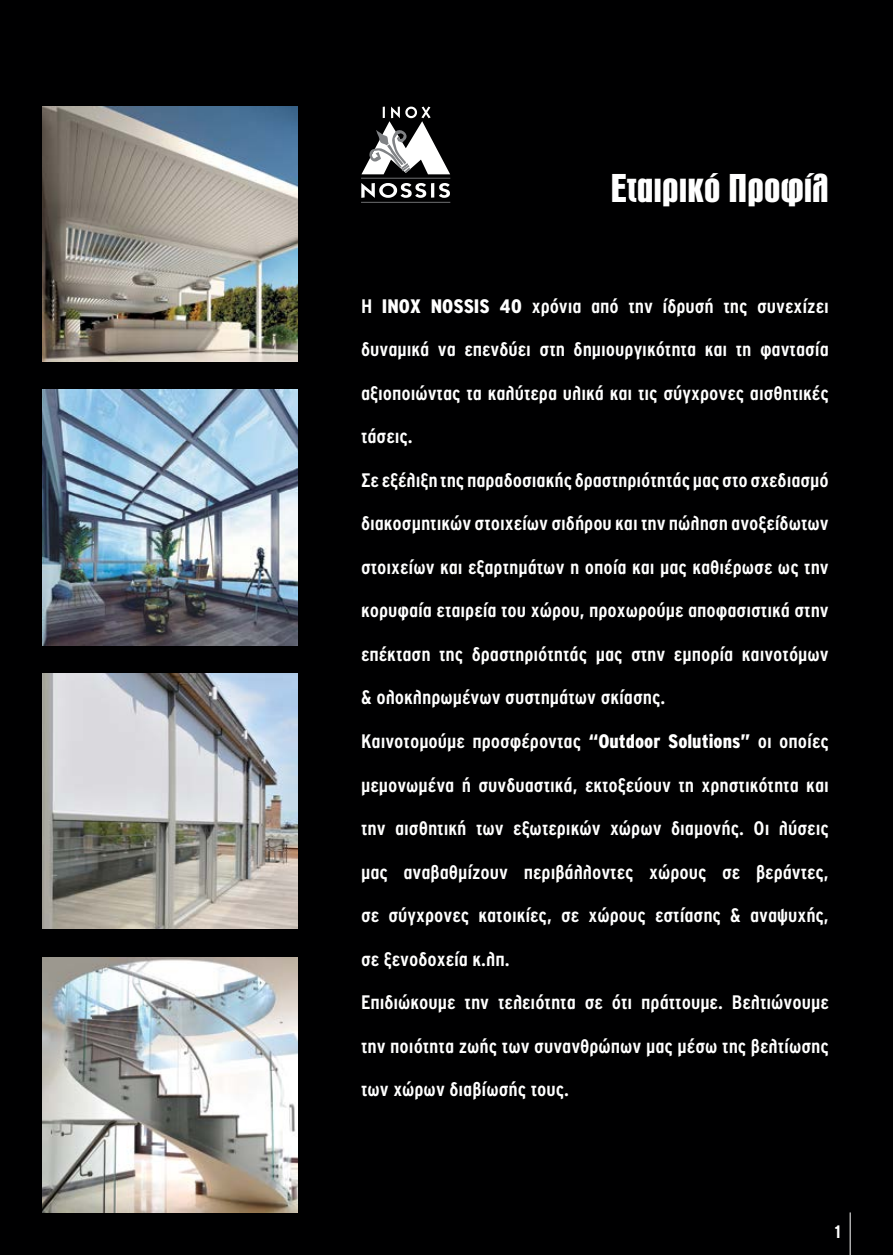
<style>
.page{position:relative;width:893px;height:1255px;background:#fff}
.page>*{position:absolute;margin:0;border:0;box-sizing:border-box;transform-origin:0 0}
.t1{font:800 37.5px "PF Fusion Sans";color:#fff;scale:1.1 1}
.t2{font:700 19.5px "PF Transit Condensed";color:#fff}
.t3{font:700 18px "PF Transit";color:#fff;scale:.85 1}
.s1{font-weight:900}
</style>
<div class="page">
<div style="left:0;top:0;width:893px;height:1254px;background:#000001"></div>
<hr style="left:850px;top:1212px;width:1px;height:42px;background:#fff">
<img style="left:43px;top:106px;width:255px;height:255px">
<img style="left:43px;top:390px;width:255px;height:255px">
<img style="left:43px;top:673px;width:255px;height:255px">
<svg style="left:361px;top:183px;width:65px;height:15px"></svg>
<hr style="left:431px;top:183px;width:3px;height:15px;background:#fff">
<svg style="left:439px;top:183px;width:11px;height:15px"></svg>
<hr style="left:361px;top:178px;width:89px;height:1px;background:#6d6e71">
<hr style="left:361px;top:202px;width:89px;height:1px;background:#6d6e71">
<svg style="left:361px;top:107px;width:89px;height:67px"></svg>
<img style="left:43px;top:957px;width:255px;height:255px">
<h1 class="t1" style="left:611px;top:173px;width:200px">Εταιρικό Προφίλ</h1>
<p class="t2" style="left:361px;top:298px;width:469px">Η <span class="s1">INOX NOSSIS 40</span> χρόνια από την ίδρυσή της συνεχίζει</p>
<p class="t2" style="left:361px;top:342px;width:469px">δυναμικά να επενδύει στη δημιουργικότητα και τη φαντασία</p>
<p class="t2" style="left:361px;top:385px;width:469px">αξιοποιώντας τα καλύτερα υλικά και τις σύγχρονες αισθητικές</p>
<p class="t2" style="left:361px;top:429px;width:53px">τάσεις.</p>
<p class="t2" style="left:361px;top:472px;width:469px">Σε εξέλιξη της παραδοσιακής δραστηριότητάς μας στο σχεδιασμό</p>
<p class="t2" style="left:361px;top:516px;width:469px">διακοσμητικών στοιχείων σιδήρου και την πώληση ανοξείδωτων</p>
<p class="t2" style="left:361px;top:559px;width:469px">στοιχείων και εξαρτημάτων η οποία και μας καθιέρωσε ως την</p>
<p class="t2" style="left:361px;top:603px;width:469px">κορυφαία εταιρεία του χώρου, προχωρούμε αποφασιστικά στην</p>
<p class="t2" style="left:361px;top:646px;width:469px">επέκταση της δραστηριότητάς μας στην εμπορία καινοτόμων</p>
<p class="t2" style="left:361px;top:690px;width:306px">&amp; ολοκληρωμένων συστημάτων σκίασης.</p>
<p class="t2" style="left:361px;top:733px;width:469px">Καινοτομούμε προσφέροντας <span class="s1">“Outdoor Solutions”</span> οι οποίες</p>
<p class="t2" style="left:361px;top:777px;width:469px">μεμονωμένα ή συνδυαστικά, εκτοξεύουν τη χρηστικότητα και</p>
<p class="t2" style="left:361px;top:820px;width:469px">την αισθητική των εξωτερικών χώρων διαμονής. Οι λύσεις</p>
<p class="t2" style="left:361px;top:864px;width:469px">μας αναβαθμίζουν περιβάλλοντες χώρους σε βεράντες,</p>
<p class="t2" style="left:361px;top:907px;width:469px">σε σύγχρονες κατοικίες, σε χώρους εστίασης &amp; αναψυχής,</p>
<p class="t2" style="left:361px;top:951px;width:150px">σε ξενοδοχεία κ.λπ.</p>
<p class="t2" style="left:361px;top:994px;width:469px">Επιδιώκουμε την τελειότητα σε ότι πράττουμε. Βελτιώνουμε</p>
<p class="t2" style="left:361px;top:1038px;width:469px">την ποιότητα ζωής των συνανθρώπων μας μέσω της βελτίωσης</p>
<p class="t2" style="left:361px;top:1081px;width:210px">των χώρων διαβίωσής τους.</p>
<p class="t3" style="left:834px;top:1224px;width:10px">1</p>
</div>
